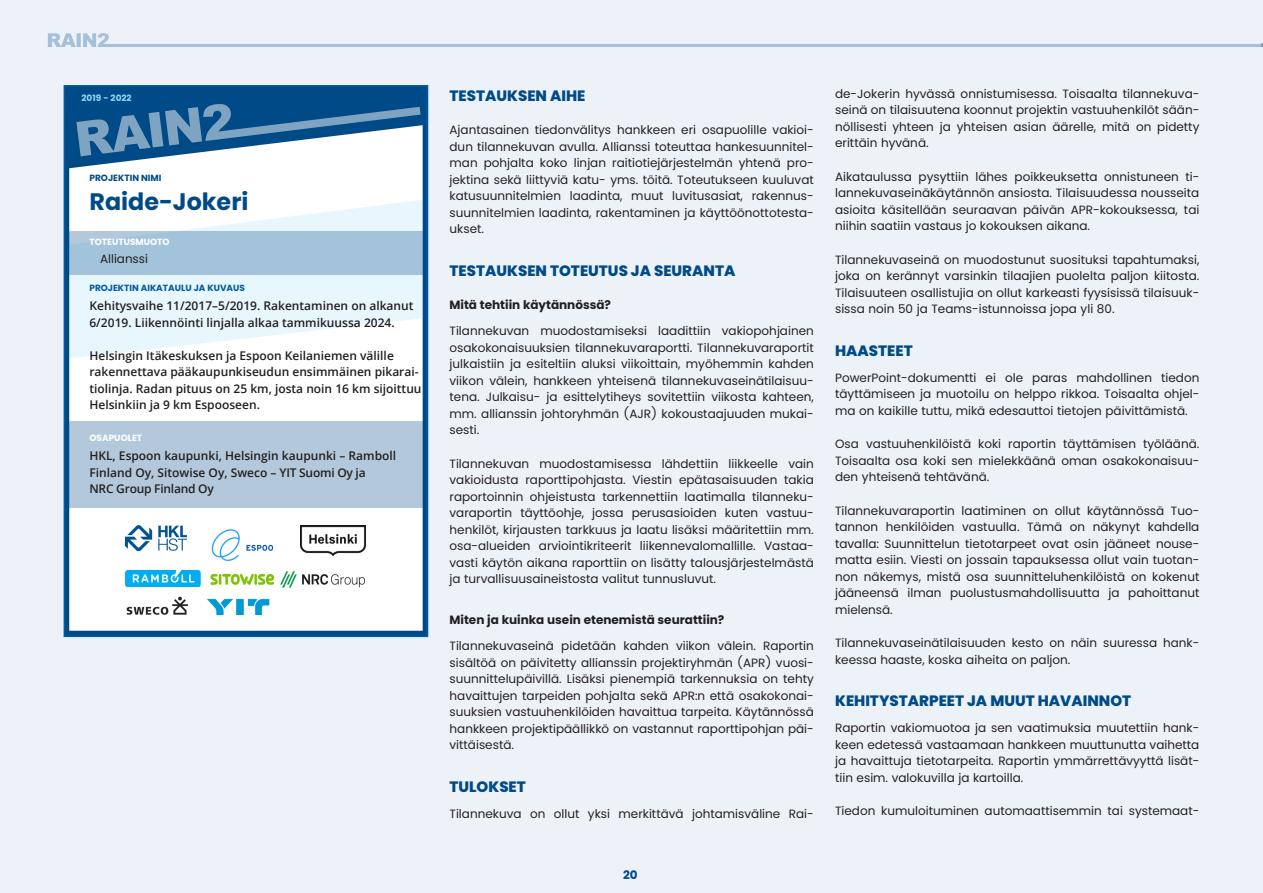
<style>
.page{position:relative;width:1263px;height:893px;background:#edf2f9}
.page>*{position:absolute;margin:0;border:0;box-sizing:border-box;transform-origin:0 0}
.t1{font:700 23.85px "Poppins";color:#004b87}
.VÄLLÄRI_VERS_EX_BOLD{font:800 15px "Poppins";color:#004b87}
.LEIPIS_Poppins_regul{font:12px/16.5px "Poppins";color:#231f20;text-align:justify}
.LEIPIS_Poppins_regul-2{font:600 12px/16.4px "Open Sans";color:#231f20}
.VÄLLÄRI_gemena_BOLD{font:700 12px "Poppins";color:#231f20}
.t2{font:700 12px "Poppins";color:#004b87}
.t3{font:11.85px "Poppins";color:#231f20}
.LEIPIS_Poppins_regul-3{font:700 9px "Poppins";color:#015aa4}
.LEIPIS_Poppins_regul-4{font:700 9px "Poppins";color:#fff}
.t4{font:700 9px "Poppins";color:#004b87}
.t5{font:700 9px "Poppins";color:#8dd7f7}
</style>
<div class="page">
<svg style="left:48px;top:33px;width:1215px;height:14px"></svg>
<div style="left:64px;top:85px;width:364px;height:552px;background:#004b87;border:1px solid #015aa4"></div>
<div style="left:69px;top:125px;width:354px;height:506px;background:#fff"></div>
<svg style="left:69px;top:200px;width:354px;height:158px;fill:#e8f7fd"></svg>
<svg style="left:76px;top:104px;width:345px;height:52px"></svg>
<div style="left:69px;top:421px;width:354px;height:86px;background:#b3c9db"></div>
<div style="left:69px;top:231px;width:354px;height:44px;background:#a2c3d9"></div>
<img style="left:126px;top:571px;width:74px;height:15px">
<img style="left:126px;top:526px;width:60px;height:25px">
<img style="left:280px;top:570px;width:85px;height:18px">
<img style="left:211px;top:572px;width:64px;height:14px">
<img style="left:126px;top:595px;width:63px;height:21px">
<img style="left:207px;top:524px;width:72px;height:38px">
<img style="left:300px;top:525px;width:66px;height:31px">
<img style="left:207px;top:598px;width:63px;height:17px">
<p class="t5" style="left:81px;top:92px;width:52px">2019 - 2022</p>
<p class="t4" style="left:89px;top:172px;width:74px">PROJEKTIN NIMI</p>
<p class="t1" style="left:89px;top:188px;width:161px">Raide-Jokeri</p>
<p class="LEIPIS_Poppins_regul-4" style="left:89px;top:236px;width:82px">TOTEUTUSMUOTO</p>
<p class="t3" style="left:100px;top:252px;width:49px">Allianssi</p>
<p class="LEIPIS_Poppins_regul-3" style="left:89px;top:282px;width:157px">PROJEKTIN AIKATAULU JA KUVAUS</p>
<p class="LEIPIS_Poppins_regul-2" style="left:89px;top:297px;width:326px">Kehitysvaihe 11/2017–5/2019. Rakentaminen on alkanut<br>6/2019. Liikennöinti linjalla alkaa tammikuussa 2024.</p>
<p class="LEIPIS_Poppins_regul-2" style="left:89px;top:347px;width:334px">Helsingin Itäkeskuksen ja Espoon Keilaniemen välille rakennettava pääkaupunkiseudun ensimmäinen pikarai&shy;tiolinja. Radan pituus on 25 km, josta noin 16 km sijoittuu Helsinkiin ja 9 km Espooseen.</p>
<p class="LEIPIS_Poppins_regul-4" style="left:89px;top:433px;width:54px">OSAPUOLET</p>
<p class="LEIPIS_Poppins_regul-2" style="left:89px;top:448px;width:308px">HKL, Espoon kaupunki, Helsingin kaupunki – Ramboll<br>Finland Oy, Sitowise Oy, Sweco – YIT Suomi Oy ja<br>NRC Group Finland Oy</p>
<p class="VÄLLÄRI_VERS_EX_BOLD" style="left:449px;top:87px;width:137px">TESTAUKSEN AIHE</p>
<p class="LEIPIS_Poppins_regul" style="left:449px;top:122px;width:366px">Ajantasainen tiedonvälitys hankkeen eri osapuolille vakioi&shy;dun tilannekuvan avulla. Allianssi toteuttaa hankesuunnitel&shy;man pohjalta koko linjan raitiotiejärjestelmän yhtenä pro&shy;jektina sekä liittyviä katu- yms. töitä. Toteutukseen kuuluvat katusuunnitelmien laadinta, muut luvitusasiat, rakennus&shy;suunnitelmien laadinta, rakentaminen ja käyttöönottotesta&shy;ukset.</p>
<p class="VÄLLÄRI_VERS_EX_BOLD" style="left:449px;top:262px;width:287px">TESTAUKSEN TOTEUTUS JA SEURANTA</p>
<p class="VÄLLÄRI_gemena_BOLD" style="left:449px;top:298px;width:163px">Mitä tehtiin käytännössä?</p>
<p class="LEIPIS_Poppins_regul" style="left:449px;top:323px;width:366px">Tilannekuvan muodostamiseksi laadittiin vakiopohjainen osakokonaisuuksien tilannekuvaraportti. Tilannekuvaraportit julkaistiin ja esiteltiin aluksi viikoittain, myöhemmin kahden viikon välein, hankkeen yhteisenä tilannekuvaseinätilaisuu&shy;tena. Julkaisu- ja esittelytiheys sovitettiin viikosta kahteen, mm. allianssin johtoryhmän (AJR) kokoustaajuuden mukai&shy;sesti.</p>
<p class="LEIPIS_Poppins_regul" style="left:449px;top:455px;width:366px">Tilannekuvan muodostamisessa lähdettiin liikkeelle vain vakioidusta raporttipohjasta. Viestin epätasaisuuden takia raportoinnin ohjeistusta tarkennettiin laatimalla tilanneku&shy;varaportin täyttöohje, jossa perusasioiden kuten vastuu&shy;henkilöt, kirjausten tarkkuus ja laatu lisäksi määritettiin mm. osa-alueiden arviointikriteerit liikennevalomallille. Vastaa&shy;vasti käytön aikana raporttiin on lisätty talousjärjestelmästä ja turvallisuusaineistosta valitut tunnusluvut.</p>
<p class="VÄLLÄRI_gemena_BOLD" style="left:449px;top:613px;width:276px">Miten ja kuinka usein etenemistä seurattiin?</p>
<p class="LEIPIS_Poppins_regul" style="left:449px;top:638px;width:366px">Tilannekuvaseinä pidetään kahden viikon välein. Raportin sisältöä on päivitetty allianssin projektiryhmän (APR) vuosi&shy;suunnittelupäivillä. Lisäksi pienempiä tarkennuksia on tehty havaittujen tarpeiden pohjalta sekä APR:n että osakokonai&shy;suuksien vastuuhenkilöiden havaittua tarpeita. Käytännössä hankkeen projektipäällikkö on vastannut raporttipohjan päi&shy;vittäisestä.</p>
<p class="VÄLLÄRI_VERS_EX_BOLD" style="left:449px;top:778px;width:78px">TULOKSET</p>
<p class="LEIPIS_Poppins_regul" style="left:449px;top:805px;width:366px">Tilannekuva on ollut yksi merkittävä johtamisväline Rai-</p>
<p class="t2" style="left:623px;top:868px;width:16px">20</p>
<p class="LEIPIS_Poppins_regul" style="left:835px;top:85px;width:366px">de-Jokerin hyvässä onnistumisessa. Toisaalta tilannekuva&shy;seinä on tilaisuutena koonnut projektin vastuuhenkilöt sään&shy;nöllisesti yhteen ja yhteisen asian äärelle, mitä on pidetty erittäin hyvänä.</p>
<p class="LEIPIS_Poppins_regul" style="left:835px;top:168px;width:366px">Aikataulussa pysyttiin lähes poikkeuksetta onnistuneen ti&shy;lannekuvaseinäkäytännön ansiosta. Tilaisuudessa nousseita asioita käsitellään seuraavan päivän APR-kokouksessa, tai niihin saatiin vastaus jo kokouksen aikana.</p>
<p class="LEIPIS_Poppins_regul" style="left:835px;top:251px;width:366px">Tilannekuvaseinä on muodostunut suosituksi tapahtumaksi, joka on kerännyt varsinkin tilaajien puolelta paljon kiitosta.<br>Tilaisuuteen osallistujia on ollut karkeasti fyysisissä tilaisuuk&shy;sissa noin 50 ja Teams-istunnoissa jopa yli 80.</p>
<p class="VÄLLÄRI_VERS_EX_BOLD" style="left:835px;top:342px;width:79px">HAASTEET</p>
<p class="LEIPIS_Poppins_regul" style="left:835px;top:369px;width:366px">PowerPoint-dokumentti ei ole paras mahdollinen tiedon täyttämiseen ja muotoilu on helppo rikkoa. Toisaalta ohjel&shy;ma on kaikille tuttu, mikä edesauttoi tietojen päivittämistä.</p>
<p class="LEIPIS_Poppins_regul" style="left:835px;top:436px;width:366px">Osa vastuuhenkilöistä koki raportin täyttämisen työläänä.<br>Toisaalta osa koki sen mielekkäänä oman osakokonaisuu&shy;den yhteisenä tehtävänä.</p>
<p class="LEIPIS_Poppins_regul" style="left:835px;top:502px;width:366px">Tilannekuvaraportin laatiminen on ollut käytännössä Tuo&shy;tannon henkilöiden vastuulla. Tämä on näkynyt kahdella tavalla: Suunnittelun tietotarpeet ovat osin jääneet nouse&shy;matta esiin. Viesti on jossain tapauksessa ollut vain tuotan&shy;non näkemys, mistä osa suunnitteluhenkilöistä on kokenut jääneensä ilman puolustusmahdollisuutta ja pahoittanut mielensä.</p>
<p class="LEIPIS_Poppins_regul" style="left:835px;top:635px;width:366px">Tilannekuvaseinätilaisuuden kesto on näin suuressa hank&shy;keessa haaste, koska aiheita on paljon.</p>
<p class="VÄLLÄRI_VERS_EX_BOLD" style="left:835px;top:692px;width:298px">KEHITYSTARPEET JA MUUT HAVAINNOT</p>
<p class="LEIPIS_Poppins_regul" style="left:835px;top:720px;width:366px">Raportin vakiomuotoa ja sen vaatimuksia muutettiin hank&shy;keen edetessä vastaamaan hankkeen muuttunutta vaihetta ja havaittuja tietotarpeita. Raportin ymmärrettävyyttä lisät&shy;tiin esim. valokuvilla ja kartoilla.</p>
<p class="LEIPIS_Poppins_regul" style="left:835px;top:803px;width:366px">Tiedon kumuloituminen automaattisemmin tai systemaat-</p>
</div>
